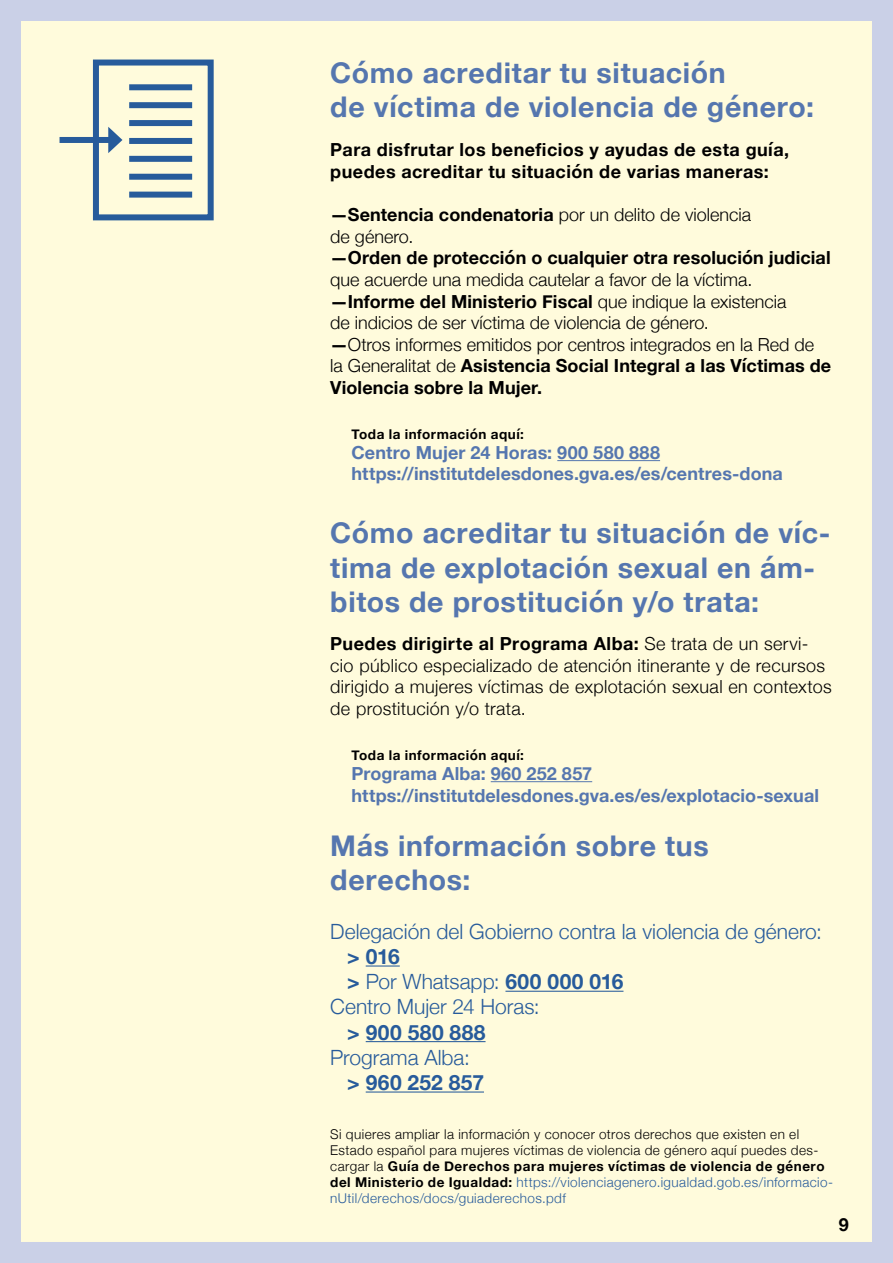
<style>
.page{position:relative;width:893px;height:1263px;background:#fff}
.page>*{position:absolute;margin:0;border:0;box-sizing:border-box;transform-origin:0 0}
.t1{font:700 28.5px/34.2px "Helvetica Neue";letter-spacing:.025em;color:#5576af}
.t2{font:300 21px "Helvetica Neue";color:#275b9b}
.t3{font:700 21px "Helvetica Neue";letter-spacing:.02em;color:#275b9b}
.t4{font:300 18px/21.6px "Helvetica Neue";letter-spacing:.005em;color:#000}
.t5{font:700 18px/21.6px "Helvetica Neue";letter-spacing:.005em;color:#5576af}
.t6{font:700 18px/21.6px "Helvetica Neue";letter-spacing:.025em;color:#000}
.t7{font:700 18px "Helvetica Neue";letter-spacing:.005em;color:#000}
.t8{font:300 13.5px/16.2px "Helvetica Neue";letter-spacing:.03em;color:#000}
.t9{font:700 13.5px "Helvetica Neue";letter-spacing:.035em;color:#000}
.s1{font-weight:700}
.s2{color:#275b9b}
</style>
<div class="page">
<div style="left:10px;top:10px;width:872px;height:1242px;background:#fffbdc"></div>
<div style="left:0;top:0;width:893px;height:1263px;border:21px solid #cad0e7"></div>
<div style="left:93px;top:60px;width:121px;height:160px;border:6px solid #275b9b"></div>
<div style="left:129px;top:84px;width:63px;height:6px;background:#275b9b"></div>
<div style="left:129px;top:156px;width:63px;height:6px;background:#275b9b"></div>
<div style="left:129px;top:120px;width:63px;height:6px;background:#275b9b"></div>
<div style="left:129px;top:192px;width:63px;height:6px;background:#275b9b"></div>
<div style="left:129px;top:102px;width:63px;height:6px;background:#275b9b"></div>
<div style="left:129px;top:174px;width:63px;height:6px;background:#275b9b"></div>
<div style="left:129px;top:138px;width:63px;height:6px;background:#275b9b"></div>
<div style="left:60px;top:137px;width:54px;height:6px;background:#275b9b"></div>
<svg style="left:108px;top:127px;width:14px;height:26px"></svg>
<hr style="left:366px;top:965px;width:34px;height:1px;background:#275b9b">
<hr style="left:505px;top:991px;width:118px;height:1px;background:#275b9b">
<hr style="left:366px;top:1041px;width:120px;height:1px;background:#275b9b">
<hr style="left:366px;top:1091px;width:118px;height:1px;background:#275b9b">
<hr style="left:491px;top:781px;width:101px;height:1px;background:#5576af">
<hr style="left:557px;top:460px;width:103px;height:1px;background:#5576af">
<h1 class="t1" style="left:330px;top:57px;width:485px">Cómo acreditar tu situación<br>de víctima de violencia de género:</h1>
<p class="t6" style="left:330px;top:140px;width:460px">Para disfrutar los beneficios y ayudas de esta guía, puedes acreditar tu situación de varias maneras:</p>
<p class="t4" style="left:330px;top:203px;width:422px"><span class="s1">—Sentencia condenatoria</span> por un delito de violencia de género.</p>
<p class="t7" style="left:330px;top:244px;width:502px">—Orden de protección o cualquier otra resolución judicial</p>
<p class="t4" style="left:330px;top:267px;width:502px">que acuerde una medida cautelar a favor de la víctima. <span class="s1">—Informe del Ministerio Fiscal</span> que indique la existencia<br>de indicios de ser víctima de violencia de género.<br><span class="s1">—</span>Otros informes emitidos por centros integrados en la Red de la Generalitat de <span class="s1">Asistencia Social Integral a las Víctimas de Violencia sobre la Mujer.</span></p>
<p class="t9" style="left:351px;top:423px;width:174px">Toda la información aquí:</p>
<p class="t5" style="left:351px;top:442px;width:433px">Centro Mujer 24 Horas: 900 580 888 https://institutdelesdones.gva.es/es/centres-dona</p>
<h1 class="t1" style="left:330px;top:517px;width:502px">Cómo acreditar tu situación de víc&shy;tima de explotación sexual en ám&shy;bitos de prostitución y/o trata:</h1>
<p class="t4" style="left:330px;top:632px;width:503px"><span class="s1">Puedes dirigirte al Programa Alba:</span> Se trata de un servi&shy;cio público especializado de atención itinerante y de recursos dirigido a mujeres víctimas de explotación sexual en contextos de prostitución y/o trata.</p>
<p class="t9" style="left:351px;top:744px;width:174px">Toda la información aquí:</p>
<p class="t5" style="left:351px;top:763px;width:469px">Programa Alba: 960 252 857 https://institutdelesdones.gva.es/es/explotacio-sexual</p>
<h1 class="t1" style="left:330px;top:829px;width:380px">Más información sobre tus derechos:</h1>
<p class="t2" style="left:330px;top:914px;width:493px">Delegación del Gobierno contra la violencia de género:</p>
<p class="t3" style="left:347px;top:940px;width:54px">&gt; 016</p>
<p class="t2" style="left:347px;top:965px;width:278px"><span class="s1">&gt;</span> Por Whatsapp: <span class="s1">600 000 016</span></p>
<p class="t2" style="left:330px;top:990px;width:211px">Centro Mujer 24 Horas:</p>
<p class="t3" style="left:347px;top:1015px;width:140px">&gt; 900 580 888</p>
<p class="t2" style="left:330px;top:1040px;width:141px">Programa Alba:</p>
<p class="t3" style="left:347px;top:1066px;width:138px">&gt; 960 252 857</p>
<p class="t8" style="left:330px;top:1125px;width:504px">Si quieres ampliar la información y conocer otros derechos que existen en el Estado español para mujeres víctimas de violencia de género aquí puedes des&shy;cargar la <span class="s1">Guía de Derechos para mujeres víctimas de violencia de género del Ministerio de Igualdad:</span> <span class="s2">https://violenciagenero.igualdad.gob.es/informacio&shy;nUtil/derechos/docs/guiaderechos.pdf</span></p>
<p class="t6" style="left:839px;top:1214px;width:12px">9</p>
</div>
